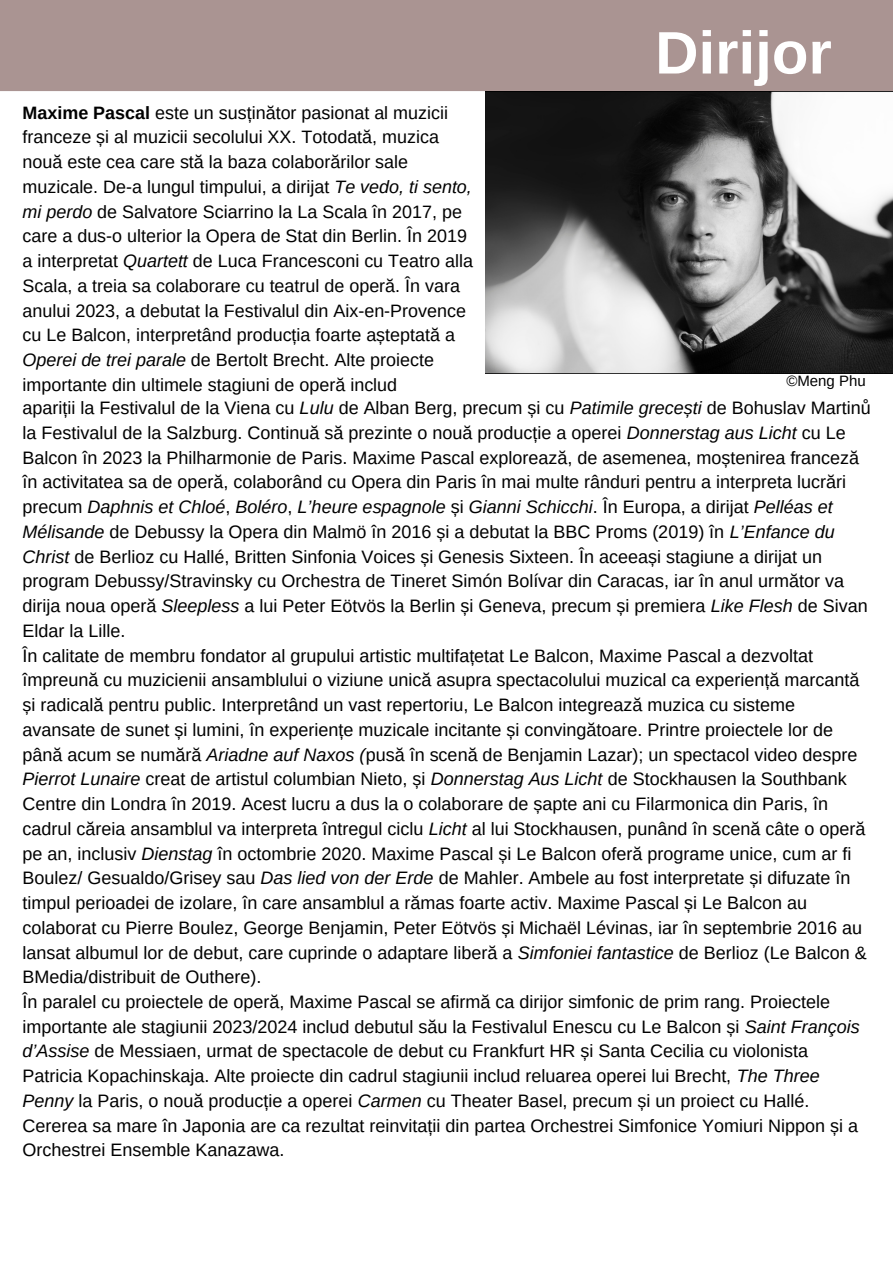
<style>
.page{position:relative;width:893px;height:1264px;background:#fff}
.page>*{position:absolute;margin:0;border:0;box-sizing:border-box;transform-origin:0 0}
.t1{font:700 60px "Arimo";color:#fff}
.t2{font:18px/24.8px "Arimo";color:#000}
.t3{font:17.85px/24.8px "Arimo";color:#000}
.t4{font:15px "Arimo";color:#000}
.s1{font-weight:700}
.s2{font-style:italic}
</style>
<div class="page">
<div style="left:0;top:0;width:892px;height:91px;background:#aa9492"></div>
<img style="left:485px;top:91px;width:407px;height:282px">
<p class="t3" style="left:23px;top:100px;width:452px"><span class="s1">Maxime Pascal</span> este un susținător pasionat al muzicii franceze și al muzicii secolului XX. Totodată, muzica nouă este cea care stă la baza colaborărilor sale muzicale. De-a lungul timpului, a dirijat <span class="s2">Te vedo, ti sento, mi perdo</span> de Salvatore Sciarrino la La Scala în 2017, pe care a dus-o ulterior la Opera de Stat din Berlin. În 2019 a interpretat <span class="s2">Quartett</span> de Luca Francesconi cu Teatro alla Scala, a treia sa colaborare cu teatrul de operă. În vara anului 2023, a debutat la Festivalul din Aix-en-Provence cu Le Balcon, interpretând producția foarte așteptată a <span class="s2">Operei de trei parale</span> de Bertolt Brecht. Alte proiecte importante din ultimele stagiuni de operă includ</p>
<p class="t1" style="left:655px;top:19px;width:178px">Dirijor</p>
<p class="t4" style="left:786px;top:372px;width:81px">©Meng Phu</p>
<p class="t2" style="left:23px;top:395px;width:849px">apariții la Festivalul de la Viena cu <span class="s2">Lulu</span> de Alban Berg, precum și cu <span class="s2">Patimile grecești</span> de Bohuslav Martinů la Festivalul de la Salzburg. Continuă să prezinte o nouă producție a operei <span class="s2">Donnerstag aus Licht</span> cu Le Balcon în 2023 la Philharmonie de Paris. Maxime Pascal explorează, de asemenea, moștenirea franceză în activitatea sa de operă, colaborând cu Opera din Paris în mai multe rânduri pentru a interpreta lucrări precum <span class="s2">Daphnis et Chloé</span>, <span class="s2">Boléro</span>, <span class="s2">L’heure espagnole</span> și <span class="s2">Gianni Schicchi</span>. În Europa, a dirijat <span class="s2">Pelléas et Mélisande</span> de Debussy la Opera din Malmö în 2016 și a debutat la BBC Proms (2019) în <span class="s2">L’Enfance du Christ</span> de Berlioz cu Hallé, Britten Sinfonia Voices și Genesis Sixteen. În aceeași stagiune a dirijat un program Debussy/Stravinsky cu Orchestra de Tineret Simón Bolívar din Caracas, iar în anul următor va dirija noua operă <span class="s2">Sleepless</span> a lui Peter Eötvös la Berlin și Geneva, precum și premiera <span class="s2">Like Flesh</span> de Sivan Eldar la Lille.</p>
<p class="t2" style="left:23px;top:643px;width:845px">În calitate de membru fondator al grupului artistic multifațetat Le Balcon, Maxime Pascal a dezvoltat împreună cu muzicienii ansamblului o viziune unică asupra spectacolului muzical ca experiență marcantă și radicală pentru public. Interpretând un vast repertoriu, Le Balcon integrează muzica cu sisteme avansate de sunet și lumini, în experiențe muzicale incitante și convingătoare. Printre proiectele lor de până acum se numără <span class="s2">Ariadne auf Naxos (</span>pusă în scenă de Benjamin Lazar); un spectacol video despre <span class="s2">Pierrot Lunaire</span> creat de artistul columbian Nieto, și <span class="s2">Donnerstag Aus Licht</span> de Stockhausen la Southbank Centre din Londra în 2019. Acest lucru a dus la o colaborare de șapte ani cu Filarmonica din Paris, în cadrul căreia ansamblul va interpreta întregul ciclu <span class="s2">Licht</span> al lui Stockhausen, punând în scenă câte o operă pe an, inclusiv <span class="s2">Dienstag</span> în octombrie 2020. Maxime Pascal și Le Balcon oferă programe unice, cum ar fi Boulez/ Gesualdo/Grisey sau <span class="s2">Das lied von der Erde</span> de Mahler. Ambele au fost interpretate și difuzate în timpul perioadei de izolare, în care ansamblul a rămas foarte activ. Maxime Pascal și Le Balcon au colaborat cu Pierre Boulez, George Benjamin, Peter Eötvös și Michaël Lévinas, iar în septembrie 2016 au lansat albumul lor de debut, care cuprinde o adaptare liberă a <span class="s2">Simfoniei fantastice</span> de Berlioz (Le Balcon &amp; BMedia/distribuit de Outhere).</p>
<p class="t2" style="left:23px;top:989px;width:838px">În paralel cu proiectele de operă, Maxime Pascal se afirmă ca dirijor simfonic de prim rang. Proiectele importante ale stagiunii 2023/2024 includ debutul său la Festivalul Enescu cu Le Balcon și <span class="s2">Saint François d’Assise</span> de Messiaen, urmat de spectacole de debut cu Frankfurt HR și Santa Cecilia cu violonista Patricia Kopachinskaja. Alte proiecte din cadrul stagiunii includ reluarea operei lui Brecht, <span class="s2">The Three Penny</span> la Paris, o nouă producție a operei <span class="s2">Carmen</span> cu Theater Basel, precum și un proiect cu Hallé.<br>Cererea sa mare în Japonia are ca rezultat reinvitații din partea Orchestrei Simfonice Yomiuri Nippon și a Orchestrei Ensemble Kanazawa.</p>
</div>
